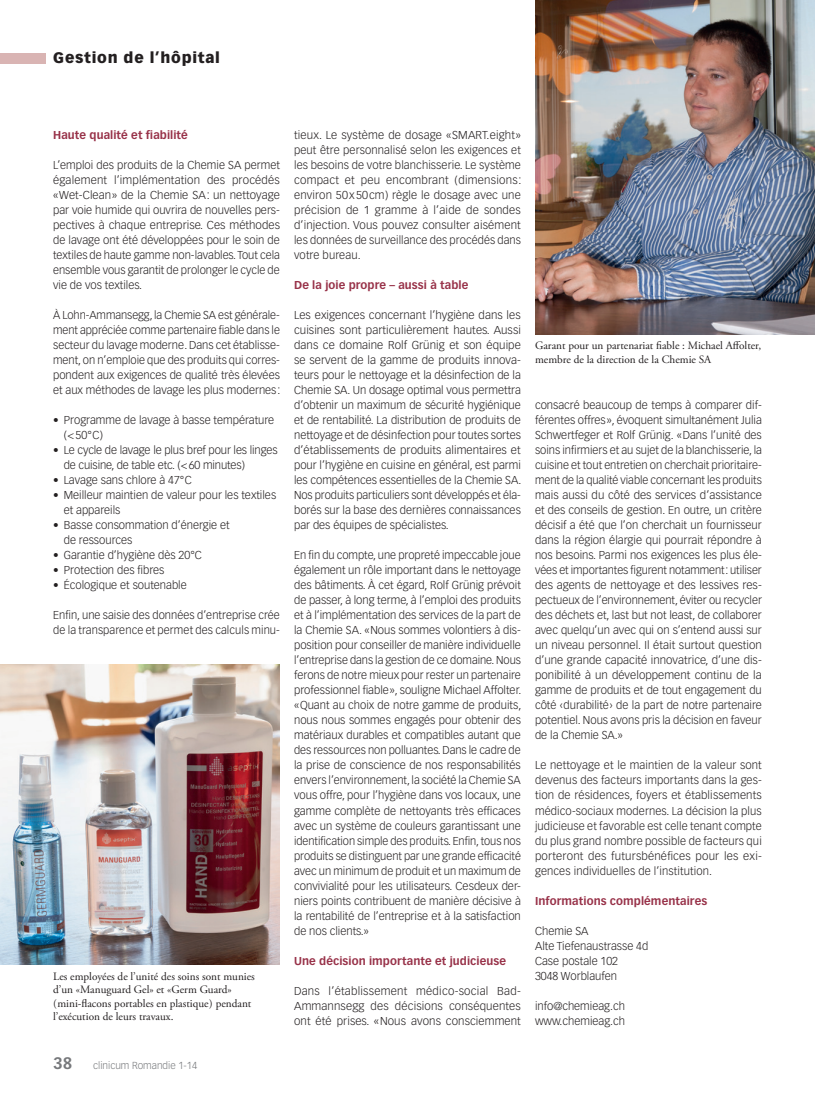
<style>
.page{position:relative;width:815px;height:1099px;background:#fff}
.page>*{position:absolute;margin:0;border:0;box-sizing:border-box;transform-origin:0 0}
.t1{font:900 15px "Vectora LT Std";letter-spacing:.05em;color:#231f20}
.t2{font:300 11.25px/15px "Vectora LT Std";color:#231f20;text-align:justify}
.t3{font:11.25px/13.5px "Adobe Garamond Pro";color:#231f20}
.t4{font:700 11.25px "Vectora LT Std";letter-spacing:.005em;color:#983249}
.t5{font:300 10px "Vectora LH";color:#76787b}
.s1{font-weight:700;font-size:16.25px}
</style>
<div class="page">
<div style="left:0;top:53px;width:45px;height:10px;background:#d9b4b3"></div>
<img style="left:535px;top:0;width:280px;height:334px">
<img style="left:0;top:664px;width:280px;height:300px">
<h1 class="t1" style="left:53px;top:49px;width:168px">Gestion de l’hôpital</h1>
<p class="t4" style="left:53px;top:128px;width:136px">Haute qualité et fiabilité</p>
<p class="t2" style="left:53px;top:158px;width:228px">L’emploi des produits de la Chemie SA permet également l’implémentation des procédés «Wet-Clean» de la Chemie SA: un nettoyage par voie humide qui ouvrira de nouvelles pers&shy;pectives à chaque entreprise. Ces méthodes de lavage ont été développées pour le soin de textiles de haute gamme non-lavables. Tout cela ensemble vous garantit de prolonger le cycle de vie de vos textiles.</p>
<p class="t2" style="left:53px;top:308px;width:229px">À Lohn-Ammansegg, la Chemie SA est générale&shy;ment appréciée comme partenaire fiable dans le secteur du lavage moderne. Dans cet établisse&shy;ment, on n’emploie que des produits qui corres&shy;pondent aux exigences de qualité très élevées et aux méthodes de lavage les plus modernes:</p>
<p class="t2" style="left:64px;top:413px;width:212px;text-indent:-11px">• Programme de lavage à basse température (&lt;50°C)</p>
<p class="t2" style="left:64px;top:443px;width:215px;text-indent:-11px">• Le cycle de lavage le plus bref pour les linges de cuisine, de table etc. (&lt;60 minutes)</p>
<p class="t2" style="left:53px;top:473px;width:140px">• Lavage sans chlore à 47°C</p>
<p class="t2" style="left:64px;top:488px;width:214px;text-indent:-11px">• Meilleur maintien de valeur pour les textiles et appareils</p>
<p class="t2" style="left:64px;top:518px;width:167px;text-indent:-11px">• Basse consommation d’énergie et de ressources</p>
<p class="t2" style="left:53px;top:548px;width:150px">• Garantie d’hygiène dès 20°C</p>
<p class="t2" style="left:53px;top:563px;width:113px">• Protection des fibres</p>
<p class="t2" style="left:53px;top:578px;width:135px">• Écologique et soutenable</p>
<p class="t2" style="left:53px;top:608px;width:228px">Enfin, une saisie des données d’entreprise crée de la transparence et permet des calculs minu-</p>
<p class="t3" style="left:53px;top:969px;width:203px">Les employées de l’unité des soins sont munies d’un «Manuguard Gel» et «Germ Guard» (mini-flacons portables en plastique) pendant l’exécution de leurs travaux.</p>
<p class="t5" style="left:53px;top:1059px;width:146px"><span class="s1">38</span> clinicum Romandie 1-14</p>
<p class="t2" style="left:294px;top:128px;width:229px">tieux. Le système de dosage «SMART.eight» peut être personnalisé selon les exigences et les besoins de votre blanchisserie. Le système compact et peu encombrant (dimensions: environ 50x50cm) règle le dosage avec une précision de 1 gramme à l’aide de sondes d’injection. Vous pouvez consulter aisément les données de surveillance des procédés dans votre bureau.</p>
<p class="t4" style="left:294px;top:278px;width:176px">De la joie propre – aussi à table</p>
<p class="t2" style="left:294px;top:308px;width:229px">Les exigences concernant l’hygiène dans les cuisines sont particulièrement hautes. Aussi dans ce domaine Rolf Grünig et son équipe se servent de la gamme de produits innova&shy;teurs pour le nettoyage et la désinfection de la Chemie SA. Un dosage optimal vous permettra d’obtenir un maximum de sécurité hygiénique et de rentabilité. La distribution de produits de nettoyage et de désinfection pour toutes sortes d’établissements de produits alimentaires et pour l’hygiène en cuisine en général, est parmi les compétences essentielles de la Chemie SA.<br>Nos produits particuliers sont développés et éla&shy;borés sur la base des dernières connaissances par des équipes de spécialistes.</p>
<p class="t2" style="left:294px;top:548px;width:229px">En fin du compte, une propreté impeccable joue également un rôle important dans le nettoyage des bâtiments. À cet égard, Rolf Grünig prévoit de passer, à long terme, à l’emploi des produits et à l’implémentation des services de la part de la Chemie SA. «Nous sommes volontiers à dis&shy;position pour conseiller de manière individuelle l’entreprise dans la gestion de ce domaine. Nous ferons de notre mieux pour rester un partenaire professionnel fiable», souligne Michael Affolter. «Quant au choix de notre gamme de produits, nous nous sommes engagés pour obtenir des matériaux durables et compatibles autant que des ressources non polluantes. Dans le cadre de la prise de conscience de nos responsabilités envers l’environnement, la société la Chemie SA vous offre, pour l’hygiène dans vos locaux, une gamme complète de nettoyants très efficaces avec un système de couleurs garantissant une identification simple des produits. Enfin, tous nos produits se distinguent par une grande efficacité avec un minimum de produit et un maximum de convivialité pour les utilisateurs. Cesdeux der&shy;niers points contribuent de manière décisive à la rentabilité de l’entreprise et à la satisfaction de nos clients.»</p>
<p class="t4" style="left:294px;top:953px;width:213px">Une décision importante et judicieuse</p>
<p class="t2" style="left:294px;top:983px;width:228px">Dans l’établissement médico-social Bad-Ammannsegg des décisions conséquentes ont été prises. «Nous avons consciemment</p>
<p class="t3" style="left:535px;top:339px;width:228px">Garant pour un partenariat fiable : Michael Affolter, membre de la direction de la Chemie SA</p>
<p class="t2" style="left:535px;top:398px;width:228px">consacré beaucoup de temps à comparer dif&shy;férentes offres», évoquent simultanément Julia Schwertfeger et Rolf Grünig. «Dans l’unité des soins infirmiers et au sujet de la blanchisserie, la cuisine et tout entretien on cherchait prioritaire&shy;ment de la qualité viable concernant les produits mais aussi du côté des services d’assistance et des conseils de gestion. En outre, un critère décisif a été que l’on cherchait un fournisseur dans la région élargie qui pourrait répondre à nos besoins. Parmi nos exigences les plus éle&shy;vées et importantes figurent notamment: utiliser des agents de nettoyage et des lessives res&shy;pectueux de l’environnement, éviter ou recycler des déchets et, last but not least, de collaborer avec quelqu’un avec qui on s’entend aussi sur un niveau personnel. Il était surtout question d’une grande capacité innovatrice, d’une dis&shy;ponibilité à un développement continu de la gamme de produits et de tout engagement du côté ‹durabilité› de la part de notre partenaire potentiel. Nous avons pris la décision en faveur de la Chemie SA.»</p>
<p class="t2" style="left:535px;top:758px;width:228px">Le nettoyage et le maintien de la valeur sont devenus des facteurs importants dans la ges&shy;tion de résidences, foyers et établissements médico-sociaux modernes. La décision la plus judicieuse et favorable est celle tenant compte du plus grand nombre possible de facteurs qui porteront des futursbénéfices pour les exi&shy;gences individuelles de l’institution.</p>
<p class="t4" style="left:535px;top:893px;width:174px">Informations complémentaires</p>
<p class="t2" style="left:535px;top:923px;width:115px;text-align:left">Chemie SA<br>Alte Tiefenaustrasse 4d<br>Case postale 102<br>3048 Worblaufen</p>
<p class="t2" style="left:535px;top:998px;width:92px">info@chemieag.ch www.chemieag.ch</p>
</div>
